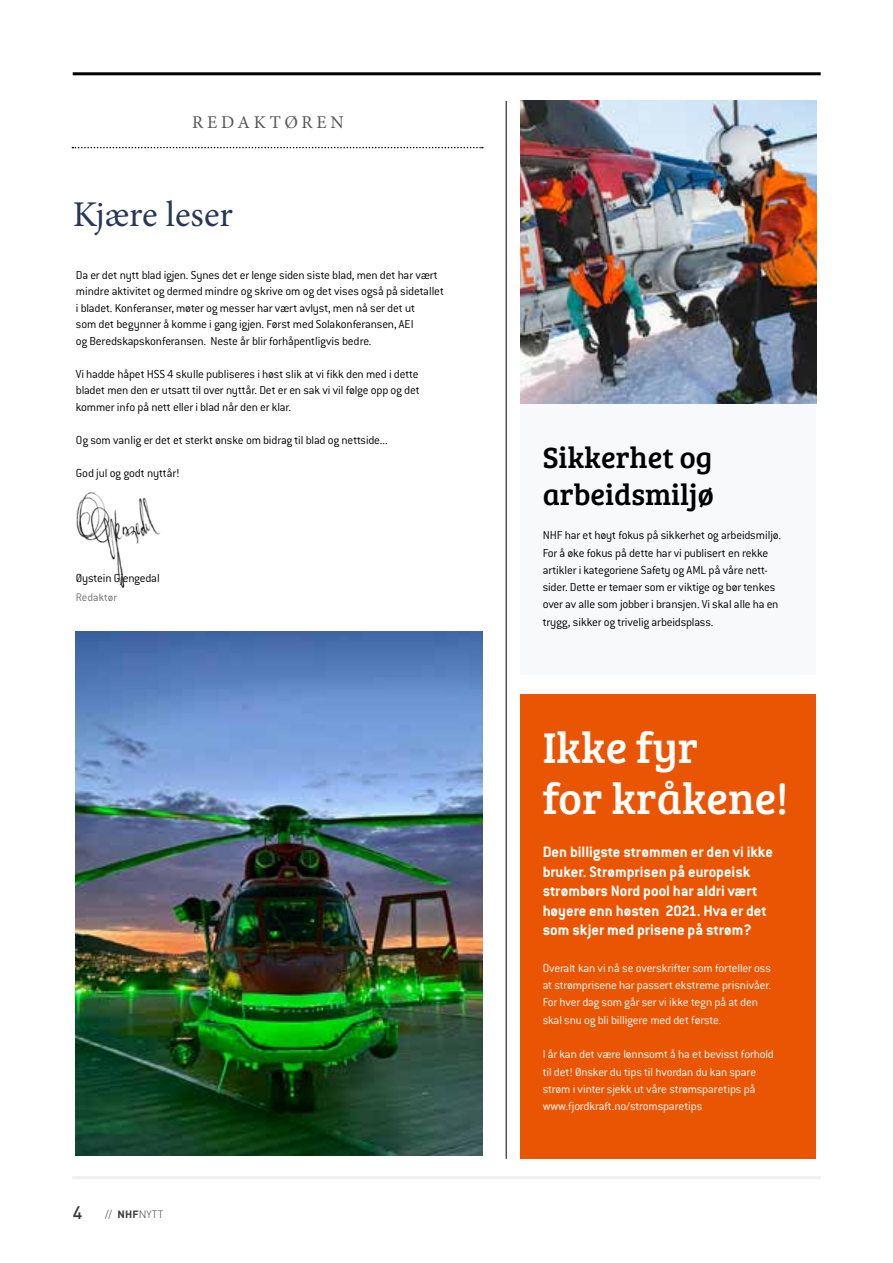
<style>
.page{position:relative;width:893px;height:1263px;background:#fff}
.page>*{position:absolute;margin:0;border:0;box-sizing:border-box;transform-origin:0 0}
.t1{font:44.4px/50.7px "Bree Serif";color:#fff}
.t2{font:36.3px "Minion Pro";color:#273755}
.t3{font:30.3px/36.2px "Bree Serif";color:#000}
.t4{font:18px "Minion Pro";letter-spacing:.21em;color:#565655}
.t5{font:500 18px "DINOT";color:#3a3a39}
.t6{font:700 16.5px/19.5px "Conduit ITC";color:#fff}
.t7{font:300 12.75px/16.5px "Conduit ITC";letter-spacing:-.015em;color:#000}
.t8{font:300 12.75px/17.2px "Conduit ITC";letter-spacing:-.01em;color:#fff}
.t9{font:300 12px "Conduit ITC";letter-spacing:.005em;color:#6e6e6e}
.t10{font:300 10.5px "DINOT";color:#3a3a39}
.s1{font-weight:700}
</style>
<div class="page">
<hr style="left:72px;top:1176px;width:749px;height:3px;background:#f0f0f0">
<div style="left:521px;top:404px;width:295px;height:271px;background:#f8f9fb"></div>
<div style="left:521px;top:694px;width:295px;height:465px;background:#ea5503"></div>
<img style="left:521px;top:101px;width:295px;height:303px">
<img style="left:76px;top:631px;width:407px;height:525px">
<svg style="left:72px;top:147px;width:411px;height:1px"></svg>
<hr style="left:73px;top:72px;width:748px;height:3px;background:#000">
<img style="left:76px;top:492px;width:84px;height:96px">
<hr style="left:506px;top:101px;width:1px;height:1058px;background:#000">
<h3 class="t4" style="left:192px;top:110px;width:153px">REDAKTØREN</h3>
<h2 class="t2" style="left:73px;top:190px;width:162px">Kjære leser</h2>
<p class="t7" style="left:76px;top:266px;width:369px">Da er det nytt blad igjen. Synes det er lenge siden siste blad, men det har vært mindre aktivitet og dermed mindre og skrive om og det vises også på sidetallet i bladet. Konferanser, møter og messer har vært avlyst, men nå ser det ut<br>som det begynner å komme i gang igjen. Først med Solakonferansen, AEI<br>og Beredskapskonferansen. Neste år blir forhåpentligvis bedre.</p>
<p class="t7" style="left:76px;top:365px;width:345px;text-align:justify">Vi hadde håpet HSS 4 skulle publiseres i høst slik at vi fikk den med i dette bladet men den er utsatt til over nyttår. Det er en sak vi vil følge opp og det kommer info på nett eller i blad når den er klar.</p>
<p class="t7" style="left:76px;top:431px;width:313px">Og som vanlig er det et sterkt ønske om bidrag til blad og nettside...</p>
<p class="t7" style="left:76px;top:464px;width:105px">God jul og godt nyttår!</p>
<p class="t7" style="left:76px;top:569px;width:85px">Øystein Gjengedal</p>
<p class="t9" style="left:76px;top:591px;width:43px">Redaktør</p>
<h3 class="t5" style="left:73px;top:1201px;width:11px">4</h3>
<p class="t10" style="left:105px;top:1208px;width:60px">// <span class="s1">NHF</span>NYTT</p>
<h3 class="t3" style="left:543px;top:438px;width:173px">Sikkerhet og arbeidsmiljø</h3>
<p class="t7" style="left:543px;top:527px;width:240px;line-height:17.2px">NHF har et høyt fokus på sikkerhet og arbeidsmiljø.<br>For å øke fokus på dette har vi publisert en rekke artikler i kategoriene Safety og AML på våre nett&shy;sider. Dette er temaer som er viktige og bør tenkes over av alle som jobber i bransjen. Vi skal alle ha en trygg, sikker og trivelig arbeidsplass.</p>
<h1 class="t1" style="left:543px;top:720px;width:247px">Ikke fyr<br>for kråkene!</h1>
<p class="t6" style="left:543px;top:842px;width:232px">Den billigste strømmen er den vi ikke bruker. Strømprisen på europeisk strømbørs Nord pool har aldri vært høyere enn høsten 2021. Hva er det som skjer med prisene på strøm?</p>
<p class="t8" style="left:543px;top:959px;width:230px">Overalt kan vi nå se overskrifter som forteller oss at strømprisene har passert ekstreme prisnivåer.<br>For hver dag som går ser vi ikke tegn på at den skal snu og bli billigere med det første.</p>
<p class="t8" style="left:543px;top:1046px;width:233px">I år kan det være lønnsomt å ha et bevisst forhold til det! Ønsker du tips til hvordan du kan spare strøm i vinter sjekk ut våre strømsparetips på www.fjordkraft.no/stromsparetips</p>
</div>
